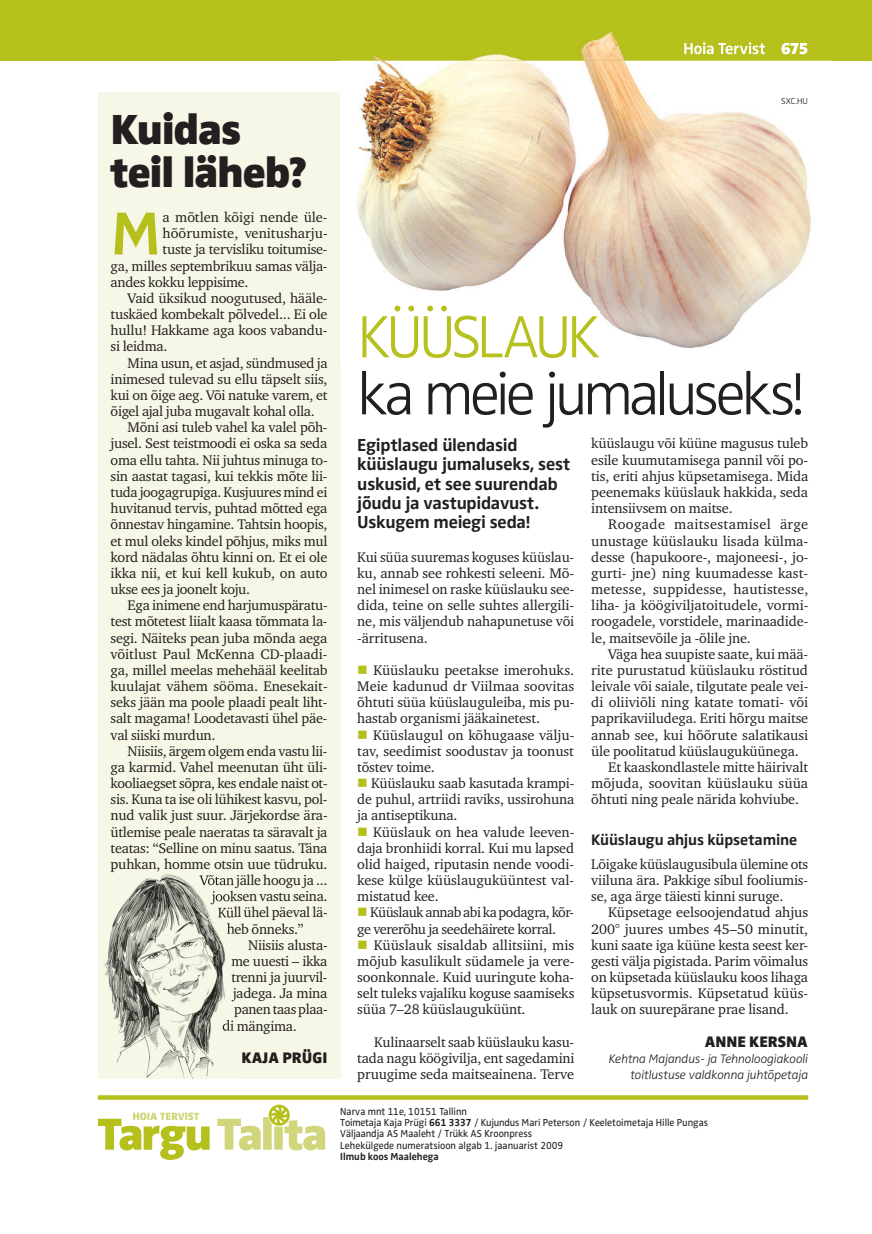
<style>
.page{position:relative;width:872px;height:1234px;background:#fff}
.page>*{position:absolute;margin:0;border:0;box-sizing:border-box;transform-origin:0 0}
.t1{font:700 62.7px "Zwo Pro";color:#b6c01d}
.t2{font:300 61.5px "Zwo Pro";letter-spacing:-.07em;color:#231f20}
.t3{font:900 43.5px/43.5px "Zwo Pro";letter-spacing:-.03em;color:#231f20}
.t4{font:700 18px/19.5px "Zwo Pro";letter-spacing:-.015em;color:#231f20}
.t5{font:700 15.75px "Zwo Pro";letter-spacing:-.01em;color:#231f20}
.t6{font:900 15.75px "Zwo Pro";color:#231f20}
.t7{font:14.25px/16.2px "Charter ITC";letter-spacing:-.015em;color:#231f20;text-align:justify}
.t8{font:14.25px/16.2px "Charter ITC";letter-spacing:-.035em;color:#231f20}
.t9{font:14.25px "Charter ITC";letter-spacing:.005em;color:#231f20}
.t10{font:italic 300 12.75px/16.2px "Zwo Pro";letter-spacing:-.01em;color:#231f20;text-align:right}
.t11{font:10.5px/11.2px "Zwo Pro";color:#231f20;scale:.95 1}
.t12{font:700 10.5px "Zwo Pro";color:#231f20;scale:.95 1}
.t13{font:300 9px "Zwo Pro";color:#231f20}
.s1{color:#b6c01d}
.s2{font-weight:700}
</style>
<div class="page">
<svg style="left:98px;top:1095px;width:710px;height:4px;background:#bbc42c"></svg>
<div style="left:0;top:0;width:872px;height:60px;background:#b6c01d"></div>
<svg style="left:217px;top:1104px;width:108px;height:46px"></svg>
<svg style="left:98px;top:1112px;width:112px;height:47px"></svg>
<div style="left:98px;top:93px;width:242px;height:985px;background:#f6f7e6"></div>
<img style="left:103px;top:874px;width:131px;height:204px">
<img style="left:199px;top:874px;width:35px;height:14px">
<img style="left:211px;top:890px;width:23px;height:14px">
<img style="left:218px;top:906px;width:16px;height:14px">
<svg style="left:227px;top:922px;width:7px;height:11px"></svg>
<svg style="left:232px;top:955px;width:2px;height:10px"></svg>
<svg style="left:231px;top:971px;width:3px;height:30px"></svg>
<img style="left:223px;top:1019px;width:11px;height:14px">
<img style="left:340px;top:29px;width:491px;height:329px">
<img style="left:684px;top:42px;width:81px;height:12px">
<img style="left:781px;top:43px;width:26px;height:11px">
<img style="left:362px;top:305px;width:237px;height:53px">
<h3 class="t3" style="left:111px;top:108px;width:199px">Kuidas teil läheb?</h3>
<h1 class="t1" style="left:111px;top:197px;width:52px">M</h1>
<p class="t7" style="left:163px;top:209px;width:166px">a mõtlen kõigi nende üle-</p>
<p class="t7" style="left:163px;top:225px;width:166px">hõõrumiste, venitusharju-</p>
<p class="t7" style="left:163px;top:241px;width:166px">tuste ja tervisliku toitumise-</p>
<p class="t7" style="left:111px;top:257px;width:218px">ga, milles septembrikuu samas välja-</p>
<p class="t7" style="left:111px;top:274px;width:139px">andes kokku leppisime.</p>
<p class="t7" style="left:128px;top:290px;width:201px">Vaid üksikud noogutused, hääle-</p>
<p class="t7" style="left:111px;top:306px;width:219px">tuskäed kombekalt põlvedel... Ei ole</p>
<p class="t7" style="left:111px;top:322px;width:218px">hullu! Hakkame aga koos vabandu-</p>
<p class="t7" style="left:111px;top:338px;width:58px">si leidma.</p>
<p class="t7" style="left:128px;top:354px;width:201px">Mina usun, et asjad, sündmused ja</p>
<p class="t7" style="left:111px;top:371px;width:218px">inimesed tulevad su ellu täpselt siis,</p>
<p class="t7" style="left:111px;top:387px;width:218px">kui on õige aeg. Või natuke varem, et</p>
<p class="t7" style="left:111px;top:403px;width:206px">õigel ajal juba mugavalt kohal olla.</p>
<p class="t7" style="left:128px;top:419px;width:201px">Mõni asi tuleb vahel ka valel põh-</p>
<p class="t7" style="left:111px;top:435px;width:218px">jusel. Sest teistmoodi ei oska sa seda</p>
<p class="t7" style="left:111px;top:451px;width:218px">oma ellu tahta. Nii juhtus minuga to-</p>
<p class="t7" style="left:111px;top:467px;width:218px">sin aastat tagasi, kui tekkis mõte lii-</p>
<p class="t7" style="left:111px;top:484px;width:218px">tuda joogagrupiga. Kusjuures mind ei</p>
<p class="t7" style="left:111px;top:500px;width:218px">huvitanud tervis, puhtad mõtted ega</p>
<p class="t7" style="left:111px;top:516px;width:218px">õnnestav hingamine. Tahtsin hoopis,</p>
<p class="t7" style="left:111px;top:532px;width:218px">et mul oleks kindel põhjus, miks mul</p>
<p class="t7" style="left:111px;top:548px;width:218px">kord nädalas õhtu kinni on. Et ei ole</p>
<p class="t7" style="left:111px;top:564px;width:219px">ikka nii, et kui kell kukub, on auto</p>
<p class="t7" style="left:111px;top:581px;width:141px">ukse ees ja joonelt koju.</p>
<p class="t7" style="left:128px;top:597px;width:201px">Ega inimene end harjumuspäratu-</p>
<p class="t7" style="left:111px;top:613px;width:218px">test mõtetest liialt kaasa tõmmata la-</p>
<p class="t7" style="left:111px;top:629px;width:218px">segi. Näiteks pean juba mõnda aega</p>
<p class="t7" style="left:111px;top:645px;width:218px">võitlust Paul McKenna CD-plaadi-</p>
<p class="t7" style="left:111px;top:661px;width:218px">ga, millel meelas mehehääl keelitab</p>
<p class="t7" style="left:111px;top:678px;width:218px">kuulajat vähem sööma. Enesekait-</p>
<p class="t7" style="left:111px;top:694px;width:218px">seks jään ma poole plaadi pealt liht-</p>
<p class="t7" style="left:111px;top:710px;width:218px">salt magama! Loodetavasti ühel päe-</p>
<p class="t7" style="left:111px;top:726px;width:106px">val siiski murdun.</p>
<p class="t7" style="left:128px;top:742px;width:201px">Niisiis, ärgem olgem enda vastu lii-</p>
<p class="t7" style="left:111px;top:758px;width:218px">ga karmid. Vahel meenutan üht üli-</p>
<p class="t7" style="left:111px;top:774px;width:218px">kooliaegset sõpra, kes endale naist ot-</p>
<p class="t7" style="left:111px;top:791px;width:218px">sis. Kuna ta ise oli lühikest kasvu, pol-</p>
<p class="t7" style="left:111px;top:807px;width:218px">nud valik just suur. Järjekordse ära-</p>
<p class="t7" style="left:111px;top:823px;width:218px">ütlemise peale naeratas ta säravalt ja</p>
<p class="t7" style="left:111px;top:839px;width:218px">teatas: “Selline on minu saatus. Täna</p>
<p class="t7" style="left:111px;top:855px;width:218px">puhkan, homme otsin uue tüdruku.</p>
<p class="t7" style="left:200px;top:871px;width:129px">Võtan jälle hoogu ja ...</p>
<p class="t7" style="left:212px;top:888px;width:117px">jooksen vastu seina.</p>
<p class="t7" style="left:218px;top:904px;width:111px">Küll ühel päeval lä-</p>
<p class="t7" style="left:227px;top:920px;width:78px">heb õnneks.”</p>
<p class="t7" style="left:248px;top:936px;width:81px">Niisiis alusta-</p>
<p class="t7" style="left:231px;top:952px;width:98px">me uuesti – ikka</p>
<p class="t7" style="left:231px;top:968px;width:98px">trenni ja juurvil-</p>
<p class="t7" style="left:233px;top:985px;width:96px">jadega. Ja mina</p>
<p class="t7" style="left:234px;top:1001px;width:95px">panen taas plaa-</p>
<p class="t7" style="left:222px;top:1017px;width:76px">di mängima.</p>
<p class="t6" style="left:242px;top:1047px;width:87px">KAJA PRÜGI</p>
<p class="t13" style="left:781px;top:96px;width:28px">SXC.HU</p>
<h2 class="t2" style="left:357px;top:358px;width:449px">ka meie jumaluseks!</h2>
<p class="t4" style="left:357px;top:435px;width:214px">Egiptlased ülendasid küüslaugu jumaluseks, sest uskusid, et see suurendab jõudu ja vastupidavust.<br>Uskugem meiegi seda!</p>
<p class="t7" style="left:357px;top:548px;width:218px">Kui süüa suuremas koguses küüslau&shy;ku, annab see rohkesti seleeni. Mõ&shy;nel inimesel on raske küüslauku see&shy;dida, teine on selle suhtes allergili&shy;ne, mis väljendub nahapunetuse või -ärritusena.</p>
<p class="t7" style="left:357px;top:661px;width:218px"><span class="s1">■</span> Küüslauku peetakse imerohuks.<br>Meie kadunud dr Viilmaa soovitas õhtuti süüa küüslauguleiba, mis pu&shy;hastab organismi jääkainetest.</p>
<p class="t7" style="left:357px;top:726px;width:218px"><span class="s1">■</span> Küüslaugul on kõhugaase välju&shy;tav, seedimist soodustav ja toonust tõstev toime.</p>
<p class="t7" style="left:357px;top:774px;width:218px"><span class="s1">■</span> Küüslauku saab kasutada krampi&shy;de puhul, artriidi raviks, ussirohuna ja antiseptikuna.</p>
<p class="t7" style="left:357px;top:823px;width:218px"><span class="s1">■</span> Küüslauk on hea valude leeven&shy;daja bronhiidi korral. Kui mu lapsed olid haiged, riputasin nende voodi&shy;kese külge küüslauguküüntest val&shy;mistatud kee.</p>
<p class="t8" style="left:357px;top:904px;width:218px"><span class="s1">■</span> Küüslauk annab abi ka podagra, kõr&shy;ge vererõhu ja seedehäirete korral.</p>
<p class="t7" style="left:357px;top:936px;width:218px"><span class="s1">■</span> Küüslauk sisaldab allitsiini, mis mõjub kasulikult südamele ja vere&shy;soonkonnale. Kuid uuringute koha&shy;selt tuleks vajaliku koguse saamiseks süüa 7–28 küüslauguküünt.</p>
<p class="t7" style="left:357px;top:1033px;width:218px;text-indent:17px">Kulinaarselt saab küüslauku kasu&shy;tada nagu köögivilja, ent sagedamini pruugime seda maitseainena. Terve</p>
<p class="t7" style="left:591px;top:435px;width:219px">küüslaugu või küüne magusus tuleb esile kuumutamisega pannil või po&shy;tis, eriti ahjus küpsetamisega. Mida peenemaks küüslauk hakkida, seda intensiivsem on maitse.</p>
<p class="t7" style="left:591px;top:516px;width:219px;text-indent:17px">Roogade maitsestamisel ärge unustage küüslauku lisada külma&shy;desse (hapukoore-, majoneesi-, jo&shy;gurti- jne) ning kuumadesse kast&shy;metesse, suppidesse, hautistesse, liha- ja köögiviljatoitudele, vormi&shy;roogadele, vorstidele, marinaadide&shy;le, maitsevõile ja -õlile jne.</p>
<p class="t7" style="left:608px;top:645px;width:201px">Väga hea suupiste saate, kui mää-</p>
<p class="t7" style="left:591px;top:661px;width:218px">rite purustatud küüslauku röstitud</p>
<p class="t7" style="left:591px;top:678px;width:218px">leivale või saiale, tilgutate peale vei-</p>
<p class="t9" style="left:591px;top:693px;width:218px">di oliiviõli ning katate tomati- või</p>
<p class="t7" style="left:591px;top:710px;width:218px">paprikaviiludega. Eriti hõrgu maitse</p>
<p class="t7" style="left:591px;top:726px;width:218px">annab see, kui hõõrute salatikausi</p>
<p class="t7" style="left:591px;top:742px;width:209px">üle poolitatud küüslauguküünega.</p>
<p class="t7" style="left:608px;top:758px;width:201px">Et kaaskondlastele mitte häirivalt</p>
<p class="t9" style="left:591px;top:774px;width:218px">mõjuda, soovitan küüslauku süüa</p>
<p class="t7" style="left:591px;top:791px;width:209px">õhtuti ning peale närida kohviube.</p>
<p class="t5" style="left:591px;top:830px;width:207px">Küüslaugu ahjus küpsetamine</p>
<p class="t7" style="left:591px;top:855px;width:218px">Lõigake küüslaugusibula ülemine ots viiluna ära. Pakkige sibul fooliumis&shy;se, aga ärge täiesti kinni suruge.</p>
<p class="t7" style="left:591px;top:904px;width:218px;text-indent:17px">Küpsetage eelsoojendatud ahjus 200° juures umbes 45–50 minutit, kuni saate iga küüne kesta seest ker&shy;gesti välja pigistada. Parim võimalus on küpsetada küüslauku koos lihaga küpsetusvormis. Küpsetatud küüs&shy;lauk on suurepärane prae lisand.</p>
<p class="t6" style="left:704px;top:1031px;width:105px">ANNE KERSNA</p>
<p class="t10" style="left:609px;top:1050px;width:201px">Kehtna Majandus- ja Tehnoloogiakooli toitlustuse valdkonna juhtõpetaja</p>
<p class="t11" style="left:340px;top:1105px;width:389px">Narva mnt 11e, 10151 Tallinn<br>Toimetaja Kaja Prügi <span class="s2">661 3337</span> / Kujundus Mari Peterson / Keeletoimetaja Hille Pungas Väl jaand ja AS Maaleht / Trükk AS Kroonpress<br>Lehekülgede numeratsioon algab 1. jaanuarist 2009</p>
<p class="t12" style="left:340px;top:1149px;width:105px">Ilmub koos Maalehega</p>
</div>
